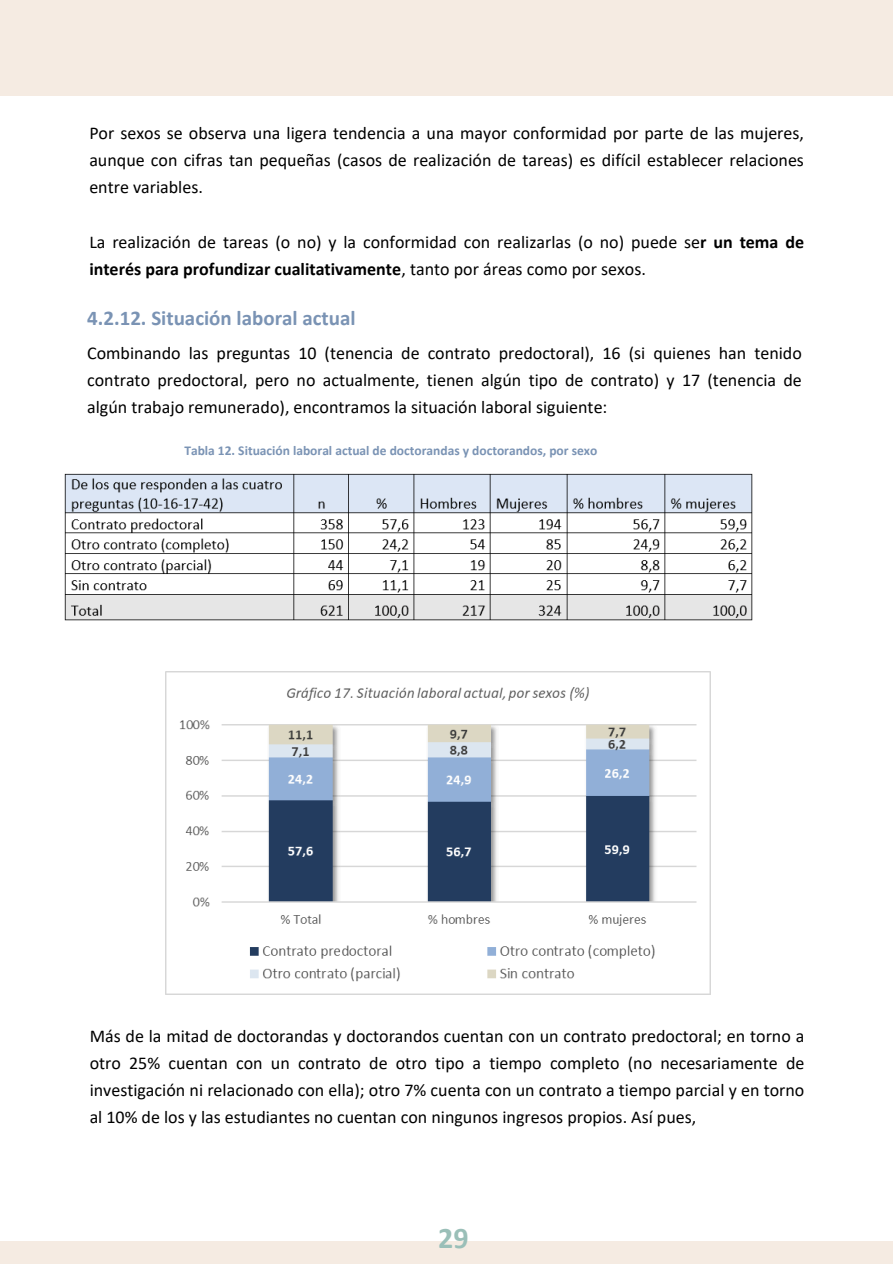
<style>
.page{position:relative;width:893px;height:1264px;background:#fff}
.page>*{position:absolute;margin:0;border:0;box-sizing:border-box;transform-origin:0 0}
.t1{font:700 30px "Calibri";color:#9abfb8}
.t2{font:700 21px "Calibri";color:#7a93b4}
.t3{font:18px/27px "Calibri";color:#000;text-align:justify}
.t4{font:700 13.5px "Calibri";color:#7a93b4}
.s1{font-weight:700}
</style>
<div class="page">
<div style="left:0;top:1241px;width:892px;height:22px;background:#f5ebe2"></div>
<div style="left:0;top:0;width:892px;height:95px;background:#f5ebe2"></div>
<img style="left:166px;top:671px;width:544px;height:323px">
<img style="left:64px;top:473px;width:689px;height:148px">
<h2 class="t3" style="left:89px;top:121px;width:716px">Por sexos se observa una ligera tendencia a una mayor conformidad por parte de las mujeres, aunque con cifras tan pequeñas (casos de realización de tareas) es difícil establecer relaciones entre variables.</h2>
<h3 class="t3" style="left:89px;top:229px;width:716px">La realización de tareas (o no) y la conformidad con realizarlas (o no) puede se<span class="s1">r un tema de interés para profundizar cualitativamente</span>, tanto por áreas como por sexos.</h3>
<p class="t2" style="left:87px;top:309px;width:270px">4.2.12. Situación laboral actual</p>
<p class="t3" style="left:87px;top:341px;width:716px">Combinando las preguntas 10 (tenencia de contrato predoctoral), 16 (si quienes han tenido contrato predoctoral, pero no actualmente, tienen algún tipo de contrato) y 17 (tenencia de algún trabajo remunerado), encontramos la situación laboral siguiente:</p>
<p class="t4" style="left:184px;top:445px;width:414px">Tabla 12. Situación laboral actual de doctorandas y doctorandos, por sexo</p>
<h3 class="t3" style="left:90px;top:1024px;width:716px">Más de la mitad de doctorandas y doctorandos cuentan con un contrato predoctoral; en torno a otro 25% cuentan con un contrato de otro tipo a tiempo completo (no necesariamente de investigación ni relacionado con ella); otro 7% cuenta con un contrato a tiempo parcial y en torno al 10% de los y las estudiantes no cuentan con ningunos ingresos propios. Así pues,</h3>
<h1 class="t1" style="left:438px;top:1225px;width:32px">29</h1>
</div>
